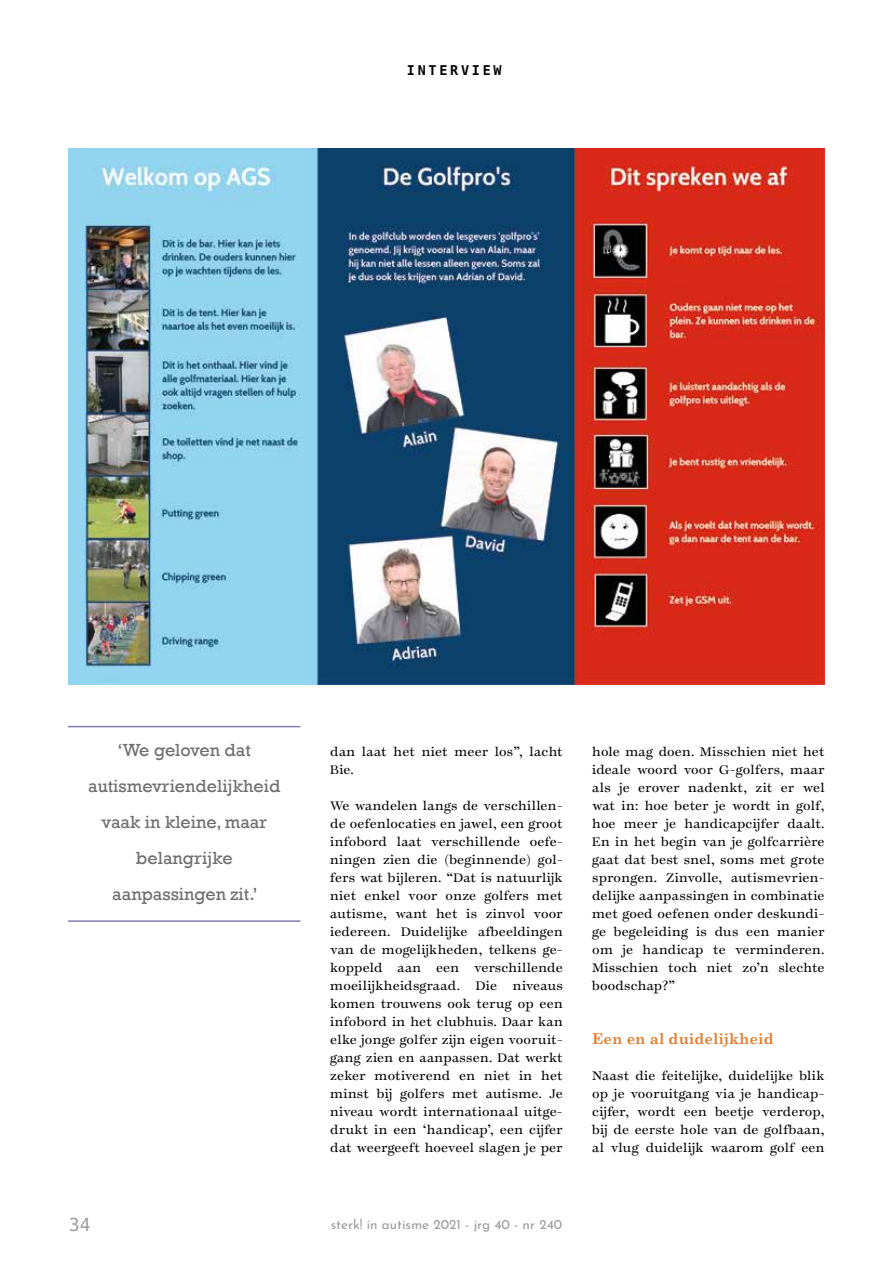
<style>
.page{position:relative;width:893px;height:1263px;background:#fff}
.page>*{position:absolute;margin:0;border:0;box-sizing:border-box;transform-origin:0 0}
.t1{font:18px/36px "Rockwell";color:#706f6f;text-align:center}
.t2{font:18px "Hack";color:#9d9d9c}
.t3{font:700 15px "Century Schoolbook";color:#e37e2b}
.t4{font:100 13.5px "Josefin Sans";color:#9d9d9c}
.t5{font:700 13.5px "Hack";letter-spacing:.2em;color:#000}
.t6{font:12px/18px "Temeraire";letter-spacing:.02em;color:#000;text-align:justify}
</style>
<div class="page">
<hr style="left:68px;top:920px;width:232px;height:2px;background:#817eae">
<hr style="left:68px;top:726px;width:232px;height:1px;background:#817eae">
<img style="left:68px;top:149px;width:757px;height:535px">
<p class="t5" style="left:407px;top:62px;width:96px">INTERVIEW</p>
<h1 class="t1" style="left:88px;top:732px;width:194px">‘We geloven dat autismevriendelijkheid vaak in kleine, maar belangrijke aanpassingen zit.’</h1>
<p class="t6" style="left:330px;top:743px;width:234px">dan laat het niet meer los”, lacht<br>Bie.</p>
<p class="t6" style="left:330px;top:797px;width:234px">We wandelen langs de verschillen&shy;de oefenlocaties en jawel, een groot infobord laat verschillende oefe&shy;ningen zien die (beginnende) gol&shy;fers wat bijleren. “Dat is natuurlijk niet enkel voor onze golfers met autisme, want het is zinvol voor iedereen. Duidelijke afbeeldingen van de mogelijkheden, telkens ge&shy;koppeld aan een verschillende moeilijkheidsgraad.</p>
<p class="t6" style="left:330px;top:977px;width:234px;text-indent:183px">niveaus komen trouwens ook terug op een infobord in het clubhuis. Daar kan elke jonge golfer zijn eigen vooruit&shy;gang zien en aanpassen. Dat werkt zeker motiverend en niet in het minst bij golfers met autisme. Je niveau wordt internationaal uitge&shy;drukt in een ‘handicap’, een cijfer dat weergeeft hoeveel slagen je per</p>
<p class="t6" style="left:476px;top:977px;width:23px">Die</p>
<h1 class="t2" style="left:69px;top:1213px;width:23px">34</h1>
<p class="t4" style="left:331px;top:1215px;width:233px">sterk! in autisme 2021 - jrg 40 - nr 240</p>
<p class="t6" style="left:592px;top:743px;width:234px">hole mag doen. Misschien niet het ideale woord voor G-golfers, maar als je erover nadenkt, zit er wel wat in: hoe beter je wordt in golf, hoe meer je handicapcijfer daalt.<br>En in het begin van je golfcarrière gaat dat best snel, soms met grote sprongen. Zinvolle, autismevrien&shy;delijke aanpassingen in combinatie met goed oefenen onder deskundi&shy;ge begeleiding is dus een manier om je handicap te verminderen.<br>Misschien toch niet zo’n slechte boodschap?”</p>
<p class="t3" style="left:592px;top:1027px;width:183px">Een en al duidelijkheid</p>
<p class="t6" style="left:592px;top:1067px;width:234px">Naast die feitelijke, duidelijke blik op je vooruitgang via je handicap&shy;cijfer, wordt een beetje verderop, bij de eerste hole van de golfbaan, al vlug duidelijk waarom golf een</p>
</div>
